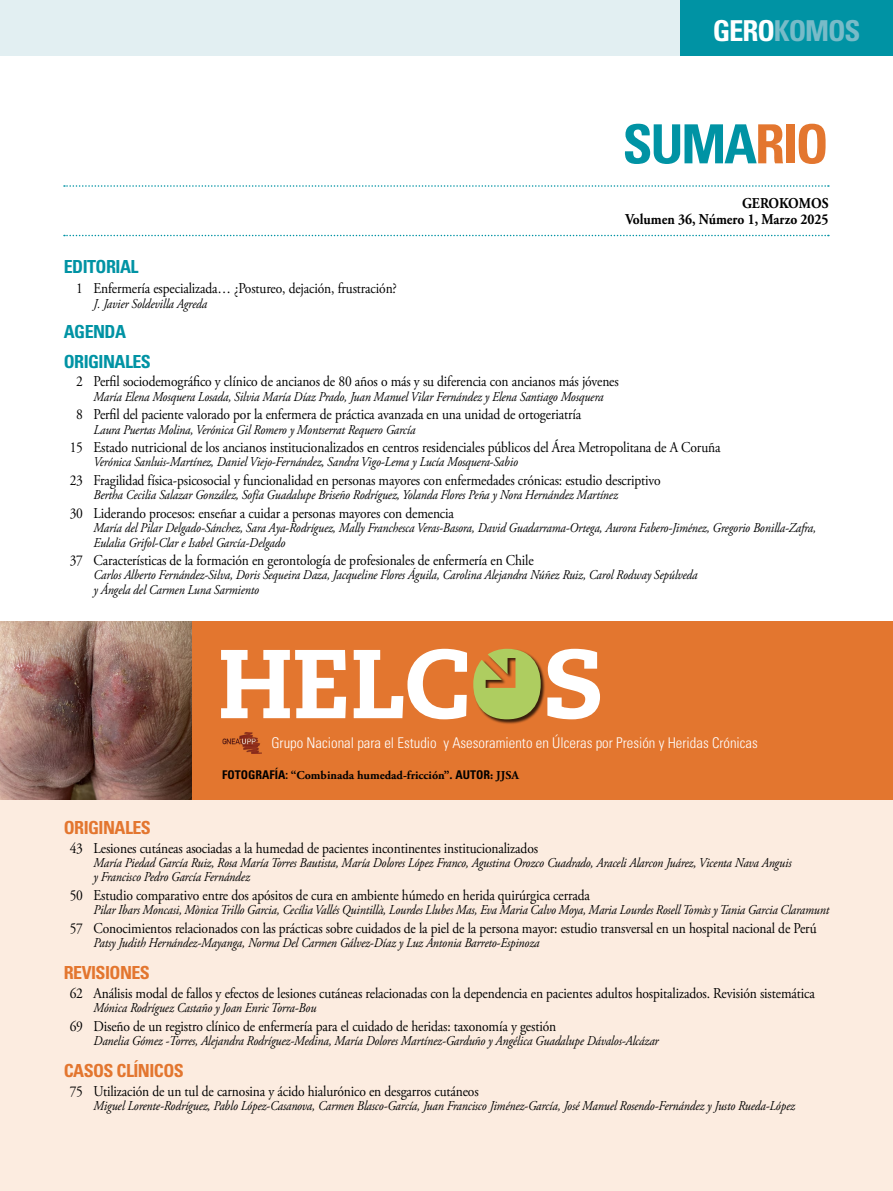
<style>
.page{position:relative;width:893px;height:1191px;background:#fff}
.page>*{position:absolute;margin:0;border:0;box-sizing:border-box;transform-origin:0 0}
.t1{font:700 condensed 54px "Univers LT Std";letter-spacing:-.04em;color:#0093a4}
.t2{font:700 condensed 28.8px "Univers LT Std";letter-spacing:-.04em;color:#78bbc8}
.t3{font:700 condensed 18px "Univers LT Std";letter-spacing:-.03em;color:#e3762f}
.t4{font:700 condensed 18px/30.2px "Univers LT Std";letter-spacing:-.03em;color:#0093a4}
.t5{font:15px "Adobe Garamond Pro";letter-spacing:-.01em;color:#000;scale:.9 1}
.t6{font:700 15px/16.5px "Adobe Garamond Pro";color:#000;text-align:right;scale:.9 1}
.t7{font:300 condensed 14.7px "Univers LT Std";color:#fff}
.t8{font:italic 13.5px/14.2px "Adobe Garamond Pro";letter-spacing:-.01em;color:#000;scale:.9 1}
.t9{font:700 12px "Adobe Garamond Pro";color:#000}
.s1{color:#fff}
.s2{color:#e3762f}
.s3{font-family:"Univers LT Std";font-stretch:condensed}
</style>
<div class="page">
<div style="left:0;top:0;width:705px;height:55px;background:#e2eff2"></div>
<div style="left:680px;top:0;width:213px;height:55px;background:#0093a4"></div>
<div style="left:0;top:799px;width:893px;height:392px;background:#fcece0"></div>
<svg style="left:64px;top:185px;width:765px;height:2px"></svg>
<svg style="left:64px;top:235px;width:765px;height:1px"></svg>
<div style="left:0;top:621px;width:892px;height:178px;background:#e3762f"></div>
<img style="left:0;top:621px;width:191px;height:178px">
<svg style="left:547px;top:649px;width:53px;height:70px"></svg>
<div style="left:473px;top:649px;width:72px;height:75px;background:#000;opacity:.75"></div>
<svg style="left:473px;top:649px;width:68px;height:70px"></svg>
<svg style="left:354px;top:649px;width:113px;height:70px"></svg>
<svg style="left:221px;top:650px;width:125px;height:68px"></svg>
<img style="left:222px;top:732px;width:39px;height:21px">
<h2 class="t2" style="left:713px;top:13px;width:149px"><span class="s1">GERO</span>KOMOS</h2>
<h1 class="t1" style="left:623px;top:111px;width:208px">SUMA<span class="s2">RIO</span></h1>
<p class="t6" style="left:625px;top:195px;width:227px">GEROKOMOS<br>Volumen 36, Número 1, Marzo 2025</p>
<h3 class="t4" style="left:64px;top:251px;width:76px">EDITORIAL</h3>
<p class="t5" style="left:76px;top:279px;width:358px">1 Enfermería especializada… ¿Postureo, dejación, frustración?</p>
<p class="t8" style="left:94px;top:296px;width:128px">J. Javier Soldevilla Agreda</p>
<h3 class="t4" style="left:64px;top:316px;width:89px">AGENDA<br>ORIGINALES</h3>
<p class="t5" style="left:76px;top:373px;width:604px">2 Perfil sociodemográfico y clínico de ancianos de 80 años o más y su diferencia con ancianos más jóvenes</p>
<p class="t8" style="left:94px;top:390px;width:568px">María Elena Mosquera Losada, Silvia María Díaz Prado, Juan Manuel Vilar Fernández y Elena Santiago Mosquera</p>
<p class="t5" style="left:76px;top:405px;width:562px">8 Perfil del paciente valorado por la enfermera de práctica avanzada en una unidad de ortogeriatría</p>
<p class="t8" style="left:94px;top:422px;width:359px">Laura Puertas Molina, Verónica Gil Romero y Montserrat Requero García</p>
<p class="t5" style="left:70px;top:438px;width:725px">15 Estado nutricional de los ancianos institucionalizados en centros residenciales públicos del Área Metropolitana de A Coruña</p>
<p class="t8" style="left:94px;top:455px;width:473px">Verónica Sanluis-Martínez, Daniel Viejo-Fernández, Sandra Vigo-Lema y Lucía Mosquera-Sabio</p>
<p class="t5" style="left:70px;top:471px;width:658px">23 Fragilidad física-psicosocial y funcionalidad en personas mayores con enfermedades crónicas: estudio descriptivo</p>
<p class="t8" style="left:94px;top:488px;width:584px">Bertha Cecilia Salazar González, Sofía Guadalupe Briseño Rodríguez, Yolanda Flores Peña y Nora Hernández Martínez</p>
<p class="t5" style="left:70px;top:504px;width:429px">30 Liderando procesos: enseñar a cuidar a personas mayores con demencia</p>
<p class="t8" style="left:94px;top:521px;width:804px">María del Pilar Delgado-Sánchez, Sara Aya-Rodríguez, Mally Franchesca Veras-Basora, David Guadarrama-Ortega, Aurora Fabero-Jiménez, Gregorio Bonilla-Zafra,<br>Eulalia Grifol-Clar e Isabel García-Delgado</p>
<p class="t5" style="left:70px;top:551px;width:517px">37 Características de la formación en gerontología de profesionales de enfermería en Chile</p>
<p class="t8" style="left:94px;top:568px;width:673px">Carlos Alberto Fernández-Silva, Doris Sequeira Daza, Jacqueline Flores Águila, Carolina Alejandra Núñez Ruiz, Carol Rodway Sepúlveda y Ángela del Carmen Luna Sarmiento</p>
<p class="t7" style="left:271px;top:734px;width:488px">Grupo Nacional para el Estudio y Asesoramiento en Úlceras por Presión y Heridas Crónicas</p>
<p class="t9" style="left:222px;top:768px;width:298px"><span class="s3">FOTOGRAFÍA:</span> “Combinada humedad-fricción”. <span class="s3">AUTOR</span>: JJSA</p>
<h3 class="t3" style="left:64px;top:816px;width:89px">ORIGINALES</h3>
<p class="t5" style="left:70px;top:839px;width:522px">43 Lesiones cutáneas asociadas a la humedad de pacientes incontinentes institucionalizados</p>
<p class="t8" style="left:94px;top:856px;width:777px">María Piedad García Ruiz, Rosa María Torres Bautista, María Dolores López Franco, Agustina Orozco Cuadrado, Araceli Alarcon Juárez, Vicenta Nava Anguis y Francisco Pedro García Fernández</p>
<p class="t5" style="left:70px;top:886px;width:580px">50 Estudio comparativo entre dos apósitos de cura en ambiente húmedo en herida quirúrgica cerrada</p>
<p class="t8" style="left:94px;top:903px;width:819px">Pilar Ibars Moncasi, Mònica Trillo Garcia, Cecília Vallés Quintillà, Lourdes Llubes Mas, Eva Maria Calvo Moya, Maria Lourdes Rosell Tomàs y Tania Garcia Claramunt</p>
<p class="t5" style="left:70px;top:919px;width:831px">57 Conocimientos relacionados con las prácticas sobre cuidados de la piel de la persona mayor: estudio transversal en un hospital nacional de Perú</p>
<p class="t8" style="left:94px;top:936px;width:497px">Patsy Judith Hernández-Mayanga, Norma Del Carmen Gálvez-Díaz y Luz Antonia Barreto-Espinoza</p>
<h3 class="t3" style="left:64px;top:961px;width:88px">REVISIONES</h3>
<p class="t5" style="left:70px;top:984px;width:829px">62 Análisis modal de fallos y efectos de lesiones cutáneas relacionadas con la dependencia en pacientes adultos hospitalizados. Revisión sistemática</p>
<p class="t8" style="left:94px;top:1001px;width:249px">Mónica Rodríguez Castaño y Joan Enric Torra-Bou</p>
<p class="t5" style="left:70px;top:1017px;width:542px">69 Diseño de un registro clínico de enfermería para el cuidado de heridas: taxonomía y gestión</p>
<p class="t8" style="left:94px;top:1034px;width:629px">Danelia Gómez -Torres, Alejandra Rodríguez-Medina, María Dolores Martínez-Garduño y Angélica Guadalupe Dávalos-Alcázar</p>
<h3 class="t3" style="left:64px;top:1059px;width:122px">CASOS CLÍNICOS</h3>
<p class="t5" style="left:70px;top:1082px;width:456px">75 Utilización de un tul de carnosina y ácido hialurónico en desgarros cutáneos</p>
<p class="t8" style="left:94px;top:1099px;width:781px">Miguel Lorente-Rodríguez, Pablo López-Casanova, Carmen Blasco-García, Juan Francisco Jiménez-García, José Manuel Rosendo-Fernández y Justo Rueda-López</p>
</div>
